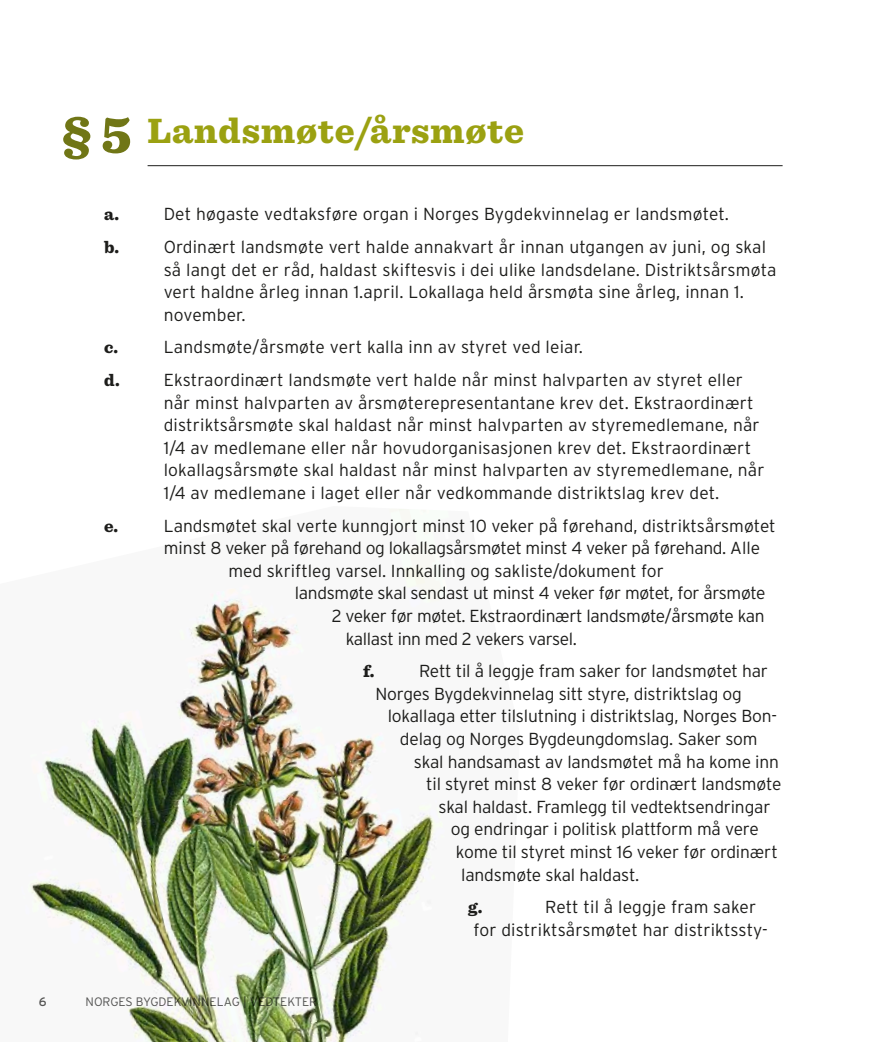
<style>
.page{position:relative;width:893px;height:1042px;background:#fff}
.page>*{position:absolute;margin:0;border:0;box-sizing:border-box;transform-origin:0 0}
.t1{font:900 54.25px "Sentinel";color:#707616}
.t2{font:900 36.75px "Sentinel";letter-spacing:.02em;color:#9ba111}
.t3{font:900 17.5px "Sentinel";color:#1d1d1b}
.t4{font:300 17.32px/22.6px "Interstate";color:#1d1d1b}
.t5{font:300 17.32px "Interstate";letter-spacing:-.02em;color:#1d1d1b}
.t6{font:300 12.25px "Interstate";color:#575756}
.t7{font:12.25px "Interstate";color:#575756}
</style>
<div class="page">
<hr style="left:148px;top:165px;width:635px;height:1px;background:#1d1d1b">
<img style="left:28px;top:509px;width:415px;height:533px">
<h1 class="t1" style="left:62px;top:91px;width:71px">§ 5</h1>
<h2 class="t2" style="left:148px;top:101px;width:378px">Landsmøte/årsmøte</h2>
<p class="t3" style="left:104px;top:201px;width:16px">a.</p>
<p class="t4" style="left:164px;top:203px;width:567px">Det høgaste vedtaksføre organ i Norges Bygdekvinnelag er landsmøtet.</p>
<p class="t3" style="left:104px;top:233px;width:16px">b.</p>
<p class="t4" style="left:164px;top:235px;width:614px">Ordinært landsmøte vert halde annakvart år innan utgangen av juni, og skal så langt det er råd, haldast skiftesvis i dei ulike landsdelane. Distriktsårsmøta vert haldne årleg innan 1.april. Lokallaga held årsmøta sine årleg, innan 1. november.</p>
<p class="t3" style="left:104px;top:333px;width:15px">c.</p>
<p class="t4" style="left:164px;top:336px;width:421px">Landsmøte/årsmøte vert kalla inn av styret ved leiar.</p>
<p class="t3" style="left:104px;top:366px;width:17px">d.</p>
<p class="t4" style="left:164px;top:368px;width:602px">Ekstraordinært landsmøte vert halde når minst halvparten av styret eller når minst halvparten av årsmøterepresentantane krev det. Ekstraordinært distriktsårsmøte skal haldast når minst halvparten av styremedlemane, når 1/4 av medlemane eller når hovudorganisasjonen krev det. Ekstraordinært lokallagsårsmøte skal haldast når minst halvparten av styremedlemane, når 1/4 av medlemane i laget eller når vedkommande distriktslag krev det.</p>
<p class="t3" style="left:104px;top:512px;width:15px">e.</p>
<p class="t4" style="left:164px;top:514px;width:614px">Landsmøtet skal verte kunngjort minst 10 veker på førehand, distriktsårsmøtet</p>
<p class="t5" style="left:164px;top:538px;width:598px">minst 8 veker på førehand og lokallagsårsmøtet minst 4 veker på førehand. Alle</p>
<p class="t4" style="left:228px;top:559px;width:437px">med skriftleg varsel. Innkalling og sakliste/dokument for</p>
<p class="t5" style="left:295px;top:583px;width:472px">landsmøte skal sendast ut minst 4 veker før møtet, for årsmøte</p>
<p class="t5" style="left:332px;top:606px;width:434px">2 veker før møtet. Ekstraordinært landsmøte/årsmøte kan</p>
<p class="t5" style="left:346px;top:629px;width:233px">kallast inn med 2 vekers varsel.</p>
<p class="t3" style="left:363px;top:657px;width:13px">f.</p>
<p class="t4" style="left:375px;top:659px;width:394px;text-indent:44px">Rett til å leggje fram saker for landsmøtet har<br>Norges Bygdekvinnelag sitt styre, distriktslag og</p>
<p class="t4" style="left:388px;top:705px;width:391px;text-align:center">lokallaga etter tilslutning i distriktslag, Norges Bon&shy;delag og Norges Bygdeungdomslag. Saker som</p>
<p class="t4" style="left:414px;top:750px;width:367px">skal handsamast av landsmøtet må ha kome inn</p>
<p class="t4" style="left:426px;top:773px;width:357px">til styret minst 8 veker før ordinært landsmøte</p>
<p class="t4" style="left:438px;top:795px;width:334px">skal haldast. Framlegg til vedtektsendringar</p>
<p class="t4" style="left:451px;top:818px;width:310px">og endringar i politisk plattform må vere</p>
<p class="t4" style="left:456px;top:840px;width:323px">kome til styret minst 16 veker før ordinært</p>
<p class="t4" style="left:461px;top:863px;width:180px">landsmøte skal haldast.</p>
<p class="t3" style="left:468px;top:893px;width:16px">g.</p>
<p class="t4" style="left:473px;top:896px;width:296px;text-indent:72px">Rett til å leggje fram saker for distriktsårsmøtet har distriktssty-</p>
<p class="t7" style="left:39px;top:995px;width:9px">6</p>
<p class="t6" style="left:86px;top:995px;width:233px">NORGES BYGDEKVINNELAG | VEDTEKTER</p>
</div>
